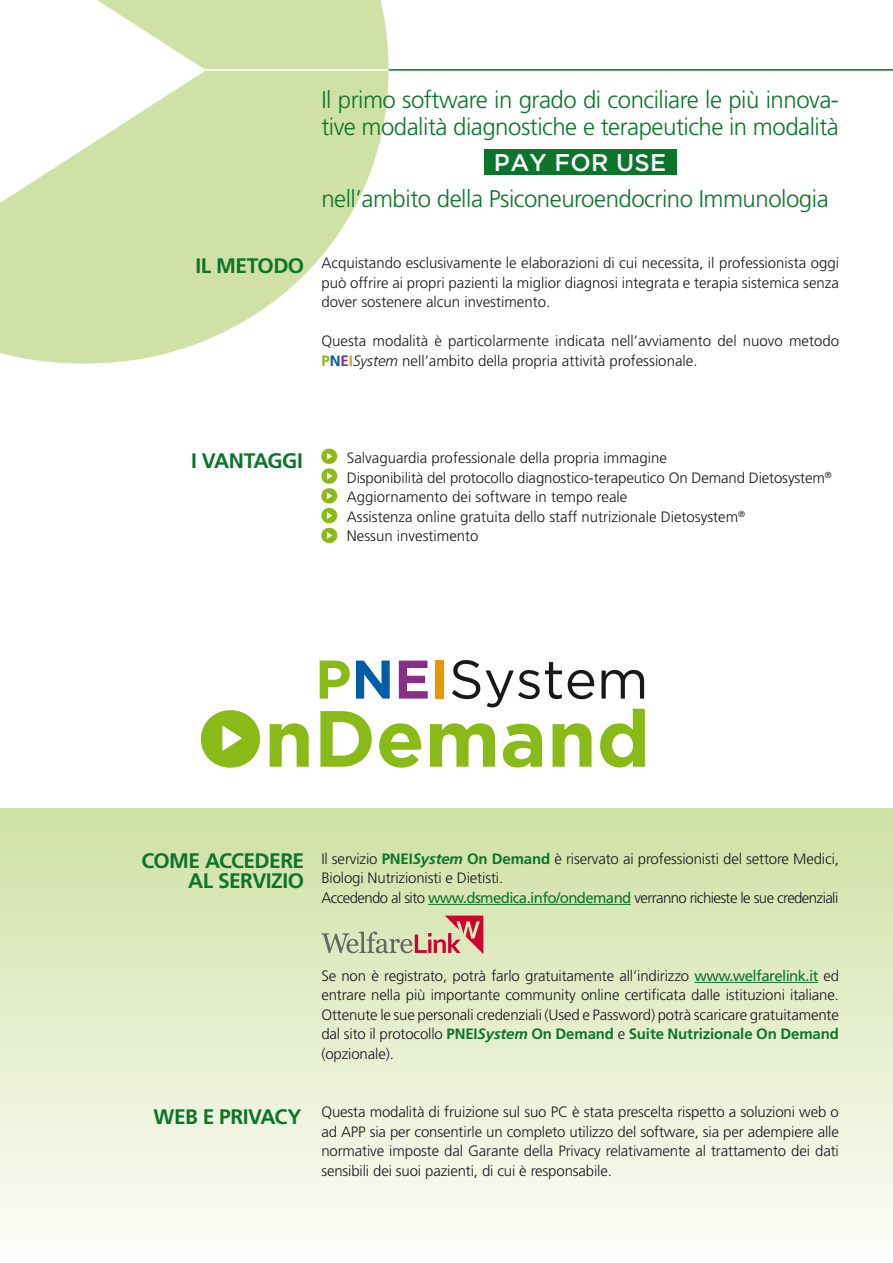
<style>
.page{position:relative;width:893px;height:1263px;background:#fff}
.page>*{position:absolute;margin:0;border:0;box-sizing:border-box;transform-origin:0 0}
.t1{font:300 24px/27px "Frutiger LT Std";letter-spacing:-.02em;color:#0b752c}
.t2{font:500 24px "Gotham";letter-spacing:.015em;color:#fff}
.t3{font:700 21px/19.5px "Frutiger LT Std";letter-spacing:-.025em;color:#0b752c}
.t4{font:300 15px/19.5px "Frutiger LT Std";color:#1a171c;text-align:justify}
.s1{font-weight:700;color:#8bba16}
.s2{font-weight:700;color:#005ea6}
.s3{font-weight:700;color:#882f86}
.s4{font-weight:700;color:#e99704}
.s5{font-style:italic}
.s6{font-weight:700;color:#0b752c}
.s7{font-weight:700;font-style:italic;color:#0b752c}
.s8{font-weight:400;color:#0b752c}
</style>
<div class="page">
<svg style="left:0;top:0;width:388px;height:364px;fill:#d0e1a5"></svg>
<svg style="left:0;top:0;width:206px;height:203px"></svg>
<div style="left:484px;top:150px;width:192px;height:25px;background:#0b752c"></div>
<div style="left:0;top:808px;width:893px;height:455px;background:linear-gradient(to bottom,#cfe1a4,#fcfdfa)"></div>
<hr style="left:388px;top:69px;width:505px;height:2px;background:#0b752c">
<svg style="left:321px;top:449px;width:16px;height:94px"></svg>
<hr style="left:200px;top:69px;width:188px;height:2px;background:#fff">
<hr style="left:428px;top:904px;width:203px;height:1px;background:#0b752c">
<hr style="left:694px;top:982px;width:124px;height:1px;background:#0b752c">
<svg style="left:321px;top:915px;width:162px;height:39px;background:#ceba9f"></svg>
<svg style="left:270px;top:723px;width:39px;height:44px"></svg>
<svg style="left:320px;top:711px;width:52px;height:56px"></svg>
<svg style="left:379px;top:723px;width:42px;height:45px"></svg>
<svg style="left:430px;top:723px;width:65px;height:44px"></svg>
<svg style="left:503px;top:724px;width:39px;height:43px"></svg>
<svg style="left:552px;top:723px;width:40px;height:44px"></svg>
<svg style="left:600px;top:709px;width:45px;height:58px"></svg>
<svg style="left:201px;top:710px;width:59px;height:58px"></svg>
<svg style="left:320px;top:660px;width:30px;height:39px"></svg>
<svg style="left:356px;top:660px;width:34px;height:39px"></svg>
<svg style="left:399px;top:660px;width:29px;height:39px"></svg>
<div style="left:436px;top:660px;width:8px;height:39px;background:#ea9604"></div>
<svg style="left:452px;top:660px;width:110px;height:47px"></svg>
<svg style="left:568px;top:670px;width:26px;height:29px"></svg>
<svg style="left:601px;top:670px;width:43px;height:29px"></svg>
<h1 class="t1" style="left:321px;top:87px;width:519px">Il primo software in grado di conciliare le più innova&shy;tive modalità diagnostiche e terapeutiche in modalità</h1>
<h1 class="t2" style="left:494px;top:149px;width:174px">PAY FOR USE</h1>
<h1 class="t1" style="left:321px;top:186px;width:509px">nell’ambito della Psiconeuroendocrino Immunologia</h1>
<h2 class="t3" style="left:195px;top:256px;width:36px">IL METODO</h2>
<p class="t4" style="left:321px;top:253px;width:519px">Acquistando esclusivamente le elaborazioni di cui necessita, il professionista oggi può offrire ai propri pazienti la miglior diagnosi integrata e terapia sistemica senza dover sostenere alcun investimento.</p>
<p class="t4" style="left:321px;top:331px;width:519px">Questa modalità è particolarmente indicata nell’avviamento del nuovo metodo<br><span class="s1">P</span><span class="s2">N</span><span class="s3">E</span><span class="s4">I</span><span class="s5">System</span> nell’ambito della propria attività professionale.</p>
<h2 class="t3" style="left:191px;top:451px;width:37px">I VANTAGGI</h2>
<p class="t4" style="left:347px;top:448px;width:486px;text-align:left">Salvaguardia professionale della propria immagine<br>Disponibilità del protocollo diagnostico-terapeutico On Demand Dietosystem<sup>® </sup>Aggiornamento dei software in tempo reale<br>Assistenza online gratuita dello staff nutrizionale Dietosystem<sup>®<br></sup>Nessun investimento</p>
<h2 class="t3" style="left:141px;top:851px;width:16px">COME</h2>
<h2 class="t3" style="left:188px;top:851px;width:106px;text-indent:17px">ACCEDERE<br>AL SERVIZIO</h2>
<p class="t4" style="left:321px;top:849px;width:519px;text-align:left">Il servizio <span class="s6">PNEI</span><span class="s7">System</span> <span class="s6">ON DEMAND</span> è riservato ai professionisti del settore Medici,<br>Biologi Nutrizionisti e Dietisti.<br>Accedendo al sito <span class="s8">www.dsmedica.info/ondemand</span> verranno richieste le sue credenziali</p>
<h2 class="t3" style="left:154px;top:1107px;width:149px">WEB E PRIVACY</h2>
<p class="t4" style="left:321px;top:966px;width:519px">Se non è registrato, potrà farlo gratuitamente all’indirizzo <span class="s8">www.welfarelink.it</span> ed entrare nella più importante community online certificata dalle istituzioni italiane.<br>Ottenute le sue personali credenziali (Used e Password) potrà scaricare gratuitamente dal sito il protocollo <span class="s6">PNEI</span><span class="s7">System</span> <span class="s6">ON DEMAND</span> e <span class="s6">SUITE NUTRIZIONALE ON DEMAND </span>(opzionale).</p>
<p class="t4" style="left:321px;top:1103px;width:519px">Questa modalità di fruizione sul suo PC è stata prescelta rispetto a soluzioni web o ad APP sia per consentirle un completo utilizzo del software, sia per adempiere alle normative imposte dal Garante della Privacy relativamente al trattamento dei dati sensibili dei suoi pazienti, di cui è responsabile.</p>
</div>
